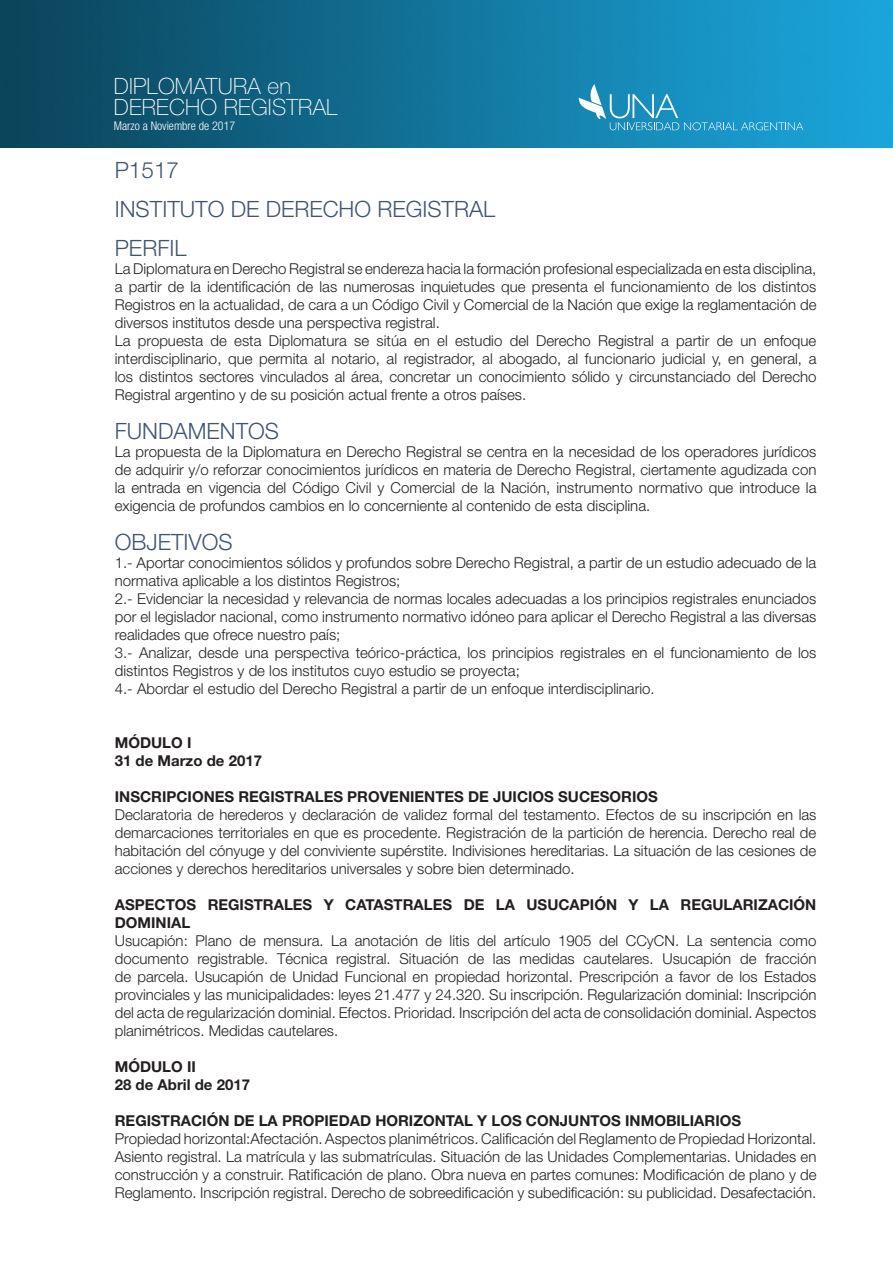
<style>
.page{position:relative;width:893px;height:1263px;background:#fff}
.page>*{position:absolute;margin:0;border:0;box-sizing:border-box;transform-origin:0 0}
.t1{font:300 22.5px "Helvetica Neue";color:#415472}
.Texto_independiente{font:100 22.5px "Helvetica Neue";letter-spacing:.01em;color:#fff}
.t2{font:300 15px/18px "Helvetica Neue";color:#231f20;text-align:justify}
.t3{font:700 15px/18px "Helvetica Neue";color:#231f20}
.Texto_independiente-2{font:300 condensed 12px "Helvetica Neue";color:#fff}
</style>
<div class="page">
<img style="left:0;top:0;width:893px;height:147px">
<svg style="left:579px;top:84px;width:224px;height:46px"></svg>
<p class="Texto_independiente" style="left:114px;top:73px;width:179px">DIPLOMATURA en</p>
<p class="Texto_independiente" style="left:114px;top:94px;width:225px">DERECHO REGISTRAL</p>
<p class="Texto_independiente-2" style="left:114px;top:119px;width:123px">Marzo a Noviembre de 2017</p>
<p class="t1" style="left:115px;top:156px;width:66px">P1517</p>
<p class="t1" style="left:115px;top:195px;width:382px">INSTITUTO DE DERECHO REGISTRAL</p>
<p class="t1" style="left:115px;top:234px;width:73px">PERFIL</p>
<p class="t2" style="left:115px;top:260px;width:703px">La Diplomatura en Derecho Registral se endereza hacia la formación profesional especializada en esta disciplina, a partir de la identificación de las numerosas inquietudes que presenta el funcionamiento de los distintos Registros en la actualidad, de cara a un Código Civil y Comercial de la Nación que exige la reglamentación de diversos institutos desde una perspectiva registral.</p>
<p class="t2" style="left:115px;top:332px;width:703px">La propuesta de esta Diplomatura se sitúa en el estudio del Derecho Registral a partir de un enfoque interdisciplinario, que permita al notario, al registrador, al abogado, al funcionario judicial y, en general, a los distintos sectores vinculados al área, concretar un conocimiento sólido y circunstanciado del Derecho Registral argentino y de su posición actual frente a otros países.</p>
<p class="t1" style="left:115px;top:417px;width:166px">FUNDAMENTOS</p>
<p class="t2" style="left:115px;top:443px;width:703px">La propuesta de la Diplomatura en Derecho Registral se centra en la necesidad de los operadores jurídicos de adquirir y/o reforzar conocimientos jurídicos en materia de Derecho Registral, ciertamente agudizada con la entrada en vigencia del Código Civil y Comercial de la Nación, instrumento normativo que introduce la exigencia de profundos cambios en lo concerniente al contenido de esta disciplina.</p>
<p class="t1" style="left:115px;top:528px;width:119px">OBJETIVOS</p>
<p class="t2" style="left:115px;top:554px;width:703px">1.- Aportar conocimientos sólidos y profundos sobre Derecho Registral, a partir de un estudio adecuado de la normativa aplicable a los distintos Registros;</p>
<p class="t2" style="left:115px;top:590px;width:703px">2.- Evidenciar la necesidad y relevancia de normas locales adecuadas a los principios registrales enunciados por el legislador nacional, como instrumento normativo idóneo para aplicar el Derecho Registral a las diversas realidades que ofrece nuestro país;</p>
<p class="t2" style="left:115px;top:644px;width:703px">3.- Analizar, desde una perspectiva teórico-práctica, los principios registrales en el funcionamiento de los distintos Registros y de los institutos cuyo estudio se proyecta;</p>
<p class="t2" style="left:115px;top:680px;width:541px">4.- Abordar el estudio del Derecho Registral a partir de un enfoque interdisciplinario.</p>
<p class="t3" style="left:115px;top:734px;width:78px">MÓDULO I</p>
<p class="t3" style="left:115px;top:752px;width:149px">31 de Marzo de 2017</p>
<p class="t3" style="left:115px;top:788px;width:545px">INSCRIPCIONES REGISTRALES PROVENIENTES DE JUICIOS SUCESORIOS</p>
<p class="t2" style="left:115px;top:806px;width:703px">Declaratoria de herederos y declaración de validez formal del testamento. Efectos de su inscripción en las demarcaciones territoriales en que es procedente. Registración de la partición de herencia. Derecho real de habitación del cónyuge y del conviviente supérstite. Indivisiones hereditarias. La situación de las cesiones de acciones y derechos hereditarios universales y sobre bien determinado.</p>
<p class="t3" style="left:115px;top:896px;width:703px">ASPECTOS REGISTRALES Y CATASTRALES DE LA USUCAPIÓN Y LA REGULARIZACIÓN<br>DOMINIAL</p>
<p class="t2" style="left:115px;top:932px;width:703px">Usucapión: Plano de mensura. La anotación de litis del artículo 1905 del CCyCN. La sentencia como documento registrable. Técnica registral. Situación de las medidas cautelares. Usucapión de fracción de parcela. Usucapión de Unidad Funcional en propiedad horizontal. Prescripción a favor de los Estados provinciales y las municipalidades: leyes 21.477 y 24.320. Su inscripción. Regularización dominial: Inscripción del acta de regularización dominial. Efectos. Prioridad. Inscripción del acta de consolidación dominial. Aspectos planimétricos. Medidas cautelares.</p>
<p class="t3" style="left:115px;top:1058px;width:83px">MÓDULO II</p>
<p class="t3" style="left:115px;top:1076px;width:137px">28 de Abril de 2017</p>
<p class="t3" style="left:115px;top:1112px;width:628px">REGISTRACIÓN DE LA PROPIEDAD HORIZONTAL Y LOS CONJUNTOS INMOBILIARIOS</p>
<p class="t2" style="left:115px;top:1130px;width:703px">Propiedad horizontal:Afectación. Aspectos planimétricos. Calificación del Reglamento de Propiedad Horizontal.<br>Asiento registral. La matrícula y las submatrículas. Situación de las Unidades Complementarias. Unidades en construcción y a construir. Ratificación de plano. Obra nueva en partes comunes: Modificación de plano y de Reglamento. Inscripción registral. Derecho de sobreedificación y subedificación: su publicidad. Desafectación.</p>
</div>
